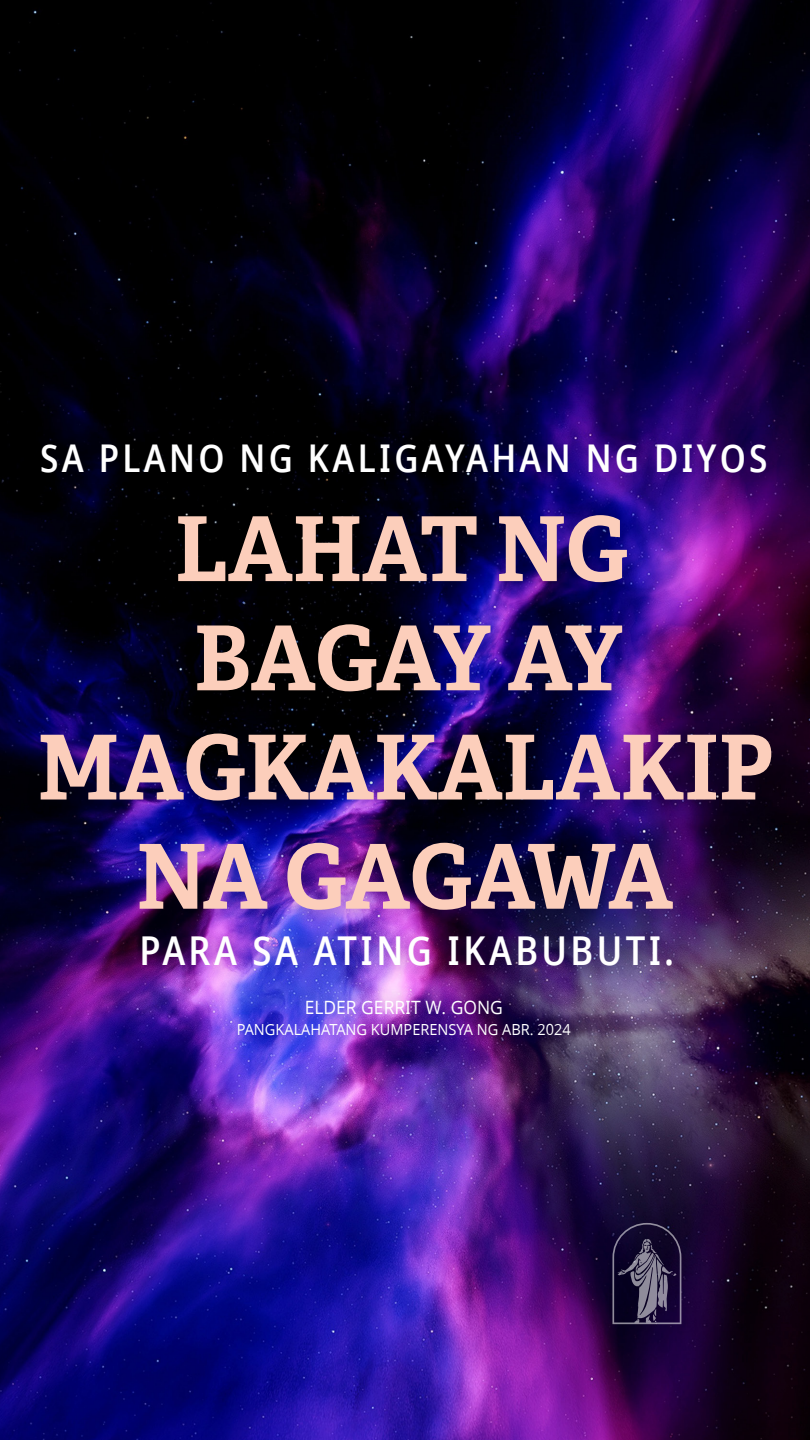
<style>
.page{position:relative;width:810px;height:1440px;background:#fff}
.page>*{position:absolute;margin:0;border:0;box-sizing:border-box;transform-origin:0 0}
.artcl8_p1_figure_image_aside_quote_first{font:700 89.47px/109.2px "Helam Slablds Lat";color:#fccebb;text-align:center;scale:.95 1}
.artcl8_p1_figure_image_aside_quote_first-2{font:600 39.75px "Dots Solid Condlds Lat";letter-spacing:.09em;color:#fff;scale:.95 1}
.artcl8_p1_figure_image_aside_quote_first-3{font:600 38.25px "Dots Solid Condlds Lat";letter-spacing:.09em;color:#fff;scale:.95 1}
.artcl8_p1_figure_image_aside_quote_citat{font:18.38px "Dots Solidlds Lat";color:#fff;scale:.95 1}
.small_para_white{font:15.3px "Dots Solidlds Lat";color:#fff;scale:.95 1}
</style>
<div class="page">
<img style="left:0;top:0;width:810px;height:1440px">
<div style="left:22px;top:425px;width:769px;height:629px;background:#000;opacity:.25"></div>
<svg style="left:612px;top:1223px;width:69px;height:101px;background:#342b4b"></svg>
<p class="artcl8_p1_figure_image_aside_quote_first-3" style="left:40px;top:430px;width:767px">SA PLANO NG KALIGAYAHAN NG DIYOS</p>
<p class="artcl8_p1_figure_image_aside_quote_first" style="left:37px;top:493px;width:777px">LAHAT NG<br>BAGAY AY<br>MAGKAKALAKIP<br>NA GAGAWA</p>
<p class="artcl8_p1_figure_image_aside_quote_first-2" style="left:139px;top:921px;width:564px">PARA SA ATING IKABUBUTI.</p>
<p class="artcl8_p1_figure_image_aside_quote_citat" style="left:305px;top:993px;width:210px">ELDER GERRIT W. GONG</p>
<p class="small_para_white" style="left:237px;top:1018px;width:353px">PANGKALAHATANG KUMPERENSYA NG ABR. 2024</p>
</div>
